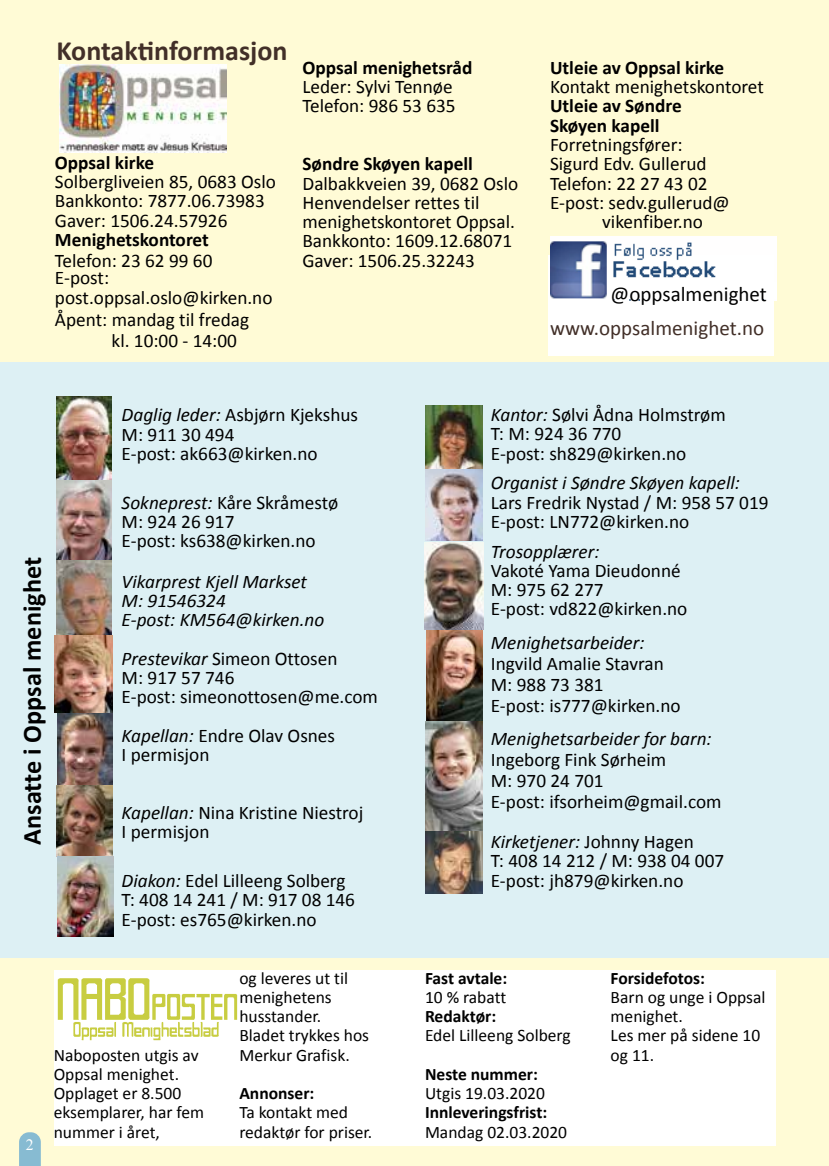
<style>
.page{position:relative;width:829px;height:1166px;background:#fff}
.page>*{position:absolute;margin:0;border:0;box-sizing:border-box;transform-origin:0 0}
.t1{font:700 28px "Calibri";color:#422f28}
.t2{font:700 26.25px "Calibri";color:#000}
.t3{font:21px "Calibri";color:#422f28}
.t4{font:21px "Calibri";color:#000}
.t5{font:19.25px/19.2px "Calibri";color:#000}
.t6{font:italic 19.25px/19.2px "Calibri";color:#000}
.t7{font:700 19.25px/19.2px "Calibri";color:#000}
.t8{font:17.5px/19.2px "Calibri";color:#000}
.t9{font:700 17.5px "Calibri";color:#000}
.t10{font:15.75px "Times New Roman";color:#fff}
.s1{font-style:italic}
</style>
<div class="page">
<div style="left:0;top:0;width:828px;height:1166px;background:#fffbd6"></div>
<div style="left:548px;top:255px;width:226px;height:100px;background:#fff"></div>
<div style="left:0;top:362px;width:828px;height:595px;background:#ddf0f4"></div>
<img style="left:425px;top:405px;width:57px;height:135px">
<img style="left:59px;top:65px;width:167px;height:88px">
<div style="left:54px;top:970px;width:721px;height:176px;background:#fff"></div>
<img style="left:57px;top:978px;width:181px;height:63px">
<img style="left:57px;top:713px;width:56px;height:223px">
<img style="left:55px;top:396px;width:57px;height:316px">
<img style="left:426px;top:630px;width:57px;height:263px">
<img style="left:550px;top:236px;width:226px;height:65px">
<div style="left:612px;top:282px;width:164px;height:17px;background:#fff"></div>
<img style="left:424px;top:543px;width:59px;height:87px">
<svg style="left:19px;top:1132px;width:22px;height:34px"></svg>
<h1 class="t1" style="left:56px;top:34px;width:232px">Kontaktinformasjon</h1>
<p class="t7" style="left:302px;top:57px;width:171px">Oppsal menighetsråd</p>
<p class="t5" style="left:302px;top:76px;width:155px">Leder: Sylvi Tennøe<br>Telefon: 986 53 635</p>
<p class="t7" style="left:55px;top:152px;width:101px">Oppsal kirke</p>
<p class="t5" style="left:55px;top:171px;width:222px">Solbergliveien 85, 0683 Oslo<br>Bankkonto: 7877.06.73983<br>Gaver: 1506.24.57926</p>
<p class="t7" style="left:55px;top:229px;width:155px">Menighetskontoret</p>
<p class="t5" style="left:55px;top:251px;width:159px;line-height:17.5px">Telefon: 23 62 99 60<br>E-post:</p>
<p class="t5" style="left:55px;top:285px;width:219px;line-height:22.8px">post.oppsal.oslo@kirken.no<br>Åpent: mandag til fredag</p>
<p class="t5" style="left:111px;top:330px;width:127px">kl. 10:00 - 14:00</p>
<p class="t7" style="left:302px;top:153px;width:172px">Søndre Skøyen kapell</p>
<p class="t5" style="left:302px;top:173px;width:217px">Dalbakkveien 39, 0682 Oslo<br>Henvendelser rettes til menighetskontoret Oppsal.<br>Bankkonto: 1609.12.68071<br>Gaver: 1506.25.32243</p>
<p class="t7" style="left:550px;top:57px;width:176px">Utleie av Oppsal kirke</p>
<p class="t5" style="left:550px;top:76px;width:215px">Kontakt menighetskontoret</p>
<p class="t7" style="left:550px;top:96px;width:133px">Utleie av Søndre<br>Skøyen kapell</p>
<p class="t5" style="left:550px;top:134px;width:134px">Forretningsfører:</p>
<p class="t5" style="left:550px;top:153px;width:158px">Sigurd Edv. Gullerud</p>
<p class="t5" style="left:550px;top:173px;width:159px">Telefon: 22 27 43 02</p>
<p class="t5" style="left:550px;top:192px;width:181px">E-post: sedv.gullerud@</p>
<p class="t5" style="left:602px;top:211px;width:102px">vikenfiber.no</p>
<p class="t4" style="left:610px;top:281px;width:158px">@oppsalmenighet</p>
<p class="t3" style="left:550px;top:315px;width:216px">www.oppsalmenighet.no</p>
<h2 class="t2" style="left:16px;top:845px;width:289px;rotate:-90deg">Ansatte i Oppsal menighet</h2>
<p class="t5" style="left:122px;top:404px;width:238px"><span class="s1">Daglig leder:</span> Asbjørn Kjekshus<br>M: 911 30 494<br>E-post: ak663@kirken.no</p>
<p class="t5" style="left:122px;top:492px;width:218px"><span class="s1">Sokneprest:</span> Kåre Skråmestø<br>M: 924 26 917<br>E-post: ks638@kirken.no</p>
<p class="t6" style="left:122px;top:571px;width:204px">Vikarprest Kjell Markset<br>M: 91546324<br>E-post: KM564@kirken.no</p>
<p class="t5" style="left:122px;top:648px;width:258px"><span class="s1">Prestevikar</span> Simeon Ottosen<br>M: 917 57 746<br>E-post: simeonottosen@me.com</p>
<p class="t5" style="left:122px;top:725px;width:215px"><span class="s1">Kapellan:</span> Endre Olav Osnes<br>I permisjon</p>
<p class="t5" style="left:122px;top:802px;width:243px"><span class="s1">Kapellan:</span> Nina Kristine Niestroj<br>I permisjon</p>
<p class="t5" style="left:122px;top:870px;width:235px"><span class="s1">Diakon:</span> Edel Lilleeng Solberg<br>T: 408 14 241 / M: 917 08 146<br>E-post: es765@kirken.no</p>
<p class="t10" style="left:26px;top:1134px;width:9px">2</p>
<p class="t8" style="left:54px;top:1044px;width:152px">Naboposten utgis av<br>Oppsal menighet.<br>Opplaget er 8.500 eksemplarer, har fem nummer i året,</p>
<p class="t8" style="left:239px;top:967px;width:131px">og leveres ut til menighetens husstander.<br>Bladet trykkes hos<br>Merkur Grafisk.</p>
<p class="t9" style="left:239px;top:1082px;width:77px">Annonser:</p>
<p class="t8" style="left:239px;top:1102px;width:134px">Ta kontakt med redaktør for priser.</p>
<p class="t5" style="left:491px;top:404px;width:236px"><span class="s1">Kantor:</span> Sølvi Ådna Holmstrøm<br>T: M: 924 36 770<br>E-post: sh829@kirken.no</p>
<p class="t6" style="left:491px;top:472px;width:251px">Organist i Søndre Skøyen kapell:</p>
<p class="t5" style="left:491px;top:492px;width:279px">Lars Fredrik Nystad / M: 958 57 019<br>E-post: LN772@kirken.no</p>
<p class="t6" style="left:491px;top:541px;width:110px">Trosopplærer:</p>
<p class="t5" style="left:491px;top:560px;width:198px">Vakoté Yama Dieudonné<br>M: 975 62 277<br>E-post: vd822@kirken.no</p>
<p class="t6" style="left:491px;top:632px;width:155px">Menighetsarbeider:</p>
<p class="t5" style="left:491px;top:652px;width:191px;line-height:21px">Ingvild Amalie Stavran<br>M: 988 73 381<br>E-post: is777@kirken.no</p>
<p class="t6" style="left:491px;top:728px;width:222px">Menighetsarbeider for barn:</p>
<p class="t5" style="left:491px;top:748px;width:232px;line-height:21px">Ingeborg Fink Sørheim<br>M: 970 24 701<br>E-post: ifsorheim@gmail.com</p>
<p class="t5" style="left:491px;top:831px;width:235px"><span class="s1">Kirketjener:</span> Johnny Hagen<br>T: 408 14 212 / M: 938 04 007<br>E-post: jh879@kirken.no</p>
<p class="t9" style="left:425px;top:967px;width:84px">Fast avtale:</p>
<p class="t8" style="left:425px;top:986px;width:83px">10 % rabatt</p>
<p class="t9" style="left:425px;top:1005px;width:73px">Redaktør:</p>
<p class="t8" style="left:425px;top:1025px;width:147px">Edel Lilleeng Solberg</p>
<p class="t9" style="left:425px;top:1063px;width:114px">Neste nummer:</p>
<p class="t8" style="left:425px;top:1083px;width:121px">Utgis 19.03.2020</p>
<p class="t9" style="left:425px;top:1101px;width:124px">Innleveringsfrist:</p>
<p class="t8" style="left:425px;top:1121px;width:144px">Mandag 02.03.2020</p>
<p class="t9" style="left:610px;top:967px;width:96px">Forsidefotos:</p>
<p class="t8" style="left:610px;top:986px;width:156px">Barn og unge i Oppsal menighet.<br>Les mer på sidene 10 og 11.</p>
</div>
